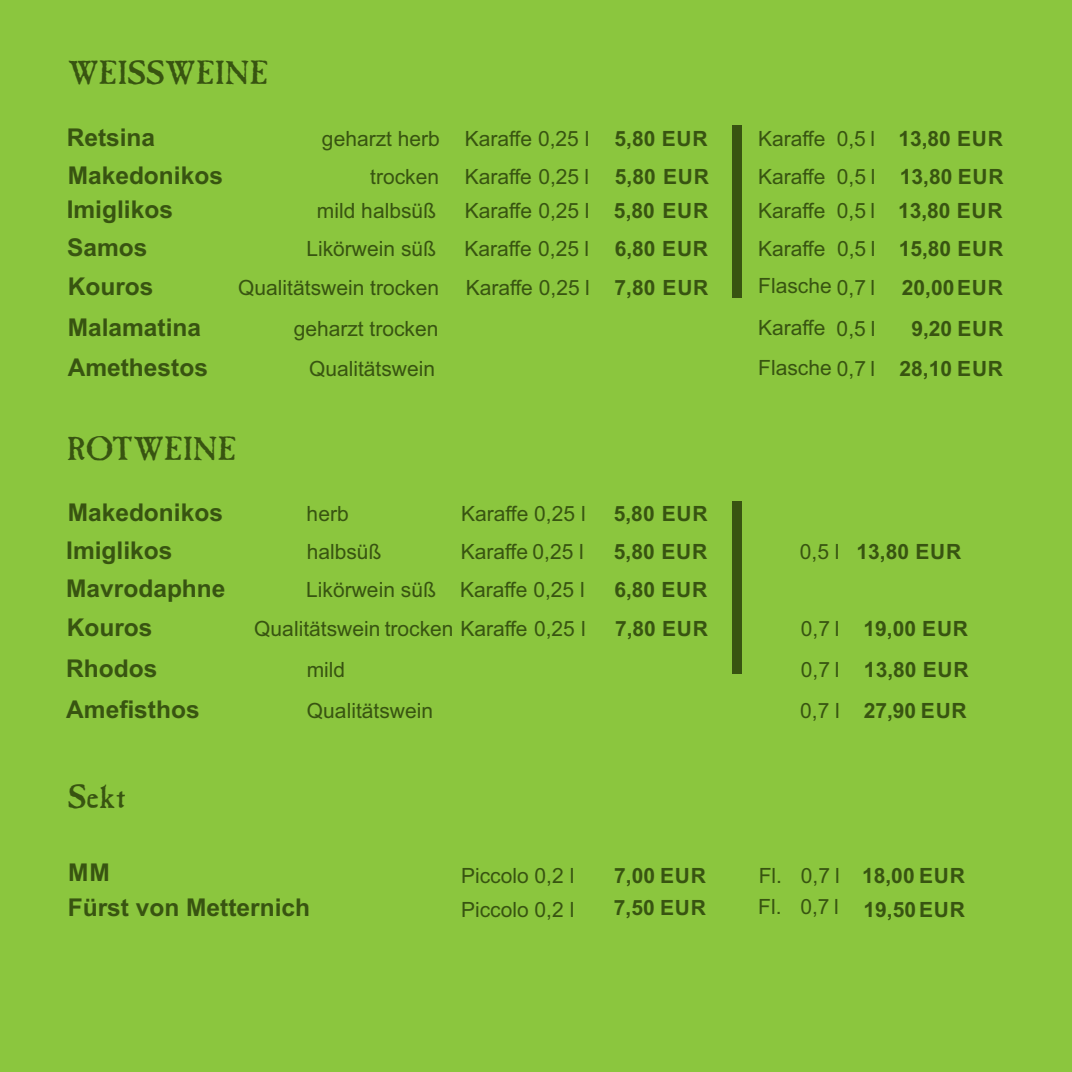
<style>
.page{position:relative;width:1072px;height:1072px;background:#fff}
.page>*{position:absolute;margin:0;border:0;box-sizing:border-box;transform-origin:0 0}
.t1{font:33.77px "Casablanca Antique";color:#385411}
.t2{font:700 24.5px "Arial";color:#385411}
.t3{font:21px/34.1px "Arial";color:#385411}
.t4{font:700 21px "Arial";letter-spacing:.035em;color:#385411}
.s1{font-weight:700}
.s2{font-weight:400}
</style>
<div class="page">
<div style="left:0;top:0;width:1071px;height:1071px;background:#8bc63e"></div>
<div style="left:732px;top:125px;width:10px;height:173px;background:#385411"></div>
<div style="left:732px;top:501px;width:10px;height:172px;background:#385411"></div>
<h1 class="t1" style="left:68px;top:61px;width:202px">WEISSWEINE</h1>
<p class="t2" style="left:67px;top:128px;width:90px">Retsina</p>
<p class="t3" style="left:322px;top:123px;width:387px">geharzt herb Karaffe 0,25 l <span class="s1">5,80 EUR</span></p>
<p class="t3" style="left:758px;top:123px;width:246px">Karaffe 0,5 l <span class="s1">13,80 EUR</span></p>
<p class="t2" style="left:68px;top:166px;width:157px">Makedonikos</p>
<p class="t3" style="left:370px;top:162px;width:340px">trocken Karaffe 0,25 l <span class="s1">5,80 EUR</span></p>
<p class="t4" style="left:836px;top:169px;width:168px"><span class="s2">0,5 l</span> 13,80 EUR</p>
<p class="t2" style="left:67px;top:200px;width:108px">Imiglikos</p>
<p class="t3" style="left:317px;top:195px;width:121px">mild halbsüß</p>
<p class="t3" style="left:465px;top:195px;width:245px">Karaffe 0,25 l <span class="s1">5,80 EUR</span></p>
<p class="t4" style="left:837px;top:203px;width:167px"><span class="s2">0,5 l</span> 13,80 EUR</p>
<p class="t2" style="left:67px;top:238px;width:82px">Samos</p>
<p class="t3" style="left:306px;top:233px;width:131px">Likörwein süß</p>
<p class="t3" style="left:464px;top:233px;width:245px">Karaffe 0,25 l <span class="s1">6,80 EUR</span></p>
<p class="t4" style="left:837px;top:241px;width:168px"><span class="s2">0,5 l</span> 15,80 EUR</p>
<p class="t2" style="left:68px;top:277px;width:87px">Kouros</p>
<p class="t3" style="left:238px;top:272px;width:202px">Qualitätswein trocken</p>
<p class="t3" style="left:465px;top:272px;width:244px">Karaffe 0,25 l <span class="s1">7,80 EUR</span></p>
<p class="t3" style="left:758px;top:271px;width:118px">Flasche 0,7 l</p>
<p class="t4" style="left:901px;top:279px;width:103px">20,00 EUR</p>
<p class="t2" style="left:68px;top:318px;width:135px">Malamatina</p>
<p class="t3" style="left:294px;top:314px;width:146px">geharzt trocken</p>
<p class="t3" style="left:836px;top:314px;width:40px">0,5 l</p>
<p class="t4" style="left:911px;top:321px;width:93px">9,20 EUR</p>
<p class="t2" style="left:68px;top:358px;width:142px">Amethestos</p>
<p class="t3" style="left:309px;top:354px;width:128px">Qualitätswein</p>
<p class="t3" style="left:758px;top:353px;width:246px">Flasche 0,7 l <span class="s1">28,10 EUR</span></p>
<p class="t3" style="left:758px;top:161px;width:69px">Karaffe<br>Karaffe</p>
<p class="t3" style="left:758px;top:234px;width:69px">Karaffe</p>
<p class="t3" style="left:758px;top:313px;width:69px">Karaffe</p>
<h1 class="t1" style="left:67px;top:436px;width:171px">ROTWEINE</h1>
<p class="t2" style="left:68px;top:503px;width:157px">Makedonikos</p>
<p class="t3" style="left:307px;top:499px;width:44px">herb</p>
<p class="t3" style="left:461px;top:499px;width:126px">Karaffe 0,25 l</p>
<p class="t4" style="left:614px;top:506px;width:95px">5,80 EUR</p>
<p class="t2" style="left:66px;top:541px;width:108px">Imiglikos</p>
<p class="t3" style="left:307px;top:536px;width:76px">halbsüß</p>
<p class="t3" style="left:461px;top:536px;width:125px">Karaffe 0,25 l</p>
<p class="t4" style="left:614px;top:544px;width:95px">5,80 EUR</p>
<p class="t4" style="left:800px;top:544px;width:163px"><span class="s2">0,5 l</span> 13,80 EUR</p>
<p class="t2" style="left:66px;top:579px;width:161px">Mavrodaphne</p>
<p class="t3" style="left:306px;top:574px;width:280px">Likörwein süß Karaffe 0,25 l</p>
<p class="t4" style="left:614px;top:582px;width:94px">6,80 EUR</p>
<p class="t2" style="left:67px;top:618px;width:87px">Kouros</p>
<p class="t3" style="left:254px;top:613px;width:333px">Qualitätswein trocken Karaffe 0,25 l</p>
<p class="t4" style="left:615px;top:620px;width:94px">7,80 EUR</p>
<p class="t4" style="left:801px;top:620px;width:169px"><span class="s2">0,7 l</span> 19,00 EUR</p>
<p class="t2" style="left:66px;top:659px;width:93px">Rhodos</p>
<p class="t3" style="left:307px;top:655px;width:40px">mild</p>
<p class="t4" style="left:801px;top:662px;width:169px"><span class="s2">0,7 l</span> 13,80 EUR</p>
<p class="t3" style="left:307px;top:695px;width:128px">Qualitätswein</p>
<p class="t4" style="left:800px;top:702px;width:168px"><span class="s2">0,7 l</span> 27,90 EUR</p>
<p class="t2" style="left:66px;top:700px;width:135px">Amefisthos</p>
<h1 class="t1" style="left:68px;top:784px;width:60px">Sekt</h1>
<p class="t2" style="left:68px;top:863px;width:43px">MM</p>
<p class="t3" style="left:461px;top:860px;width:115px">Piccolo 0,2 l</p>
<p class="t4" style="left:614px;top:867px;width:93px">7,00 EUR</p>
<p class="t4" style="left:758px;top:867px;width:208px"><span class="s2">Fl. 0,7 l</span> 18,00 EUR</p>
<p class="t2" style="left:68px;top:898px;width:244px">Fürst von Metternich</p>
<p class="t3" style="left:461px;top:894px;width:115px">Piccolo 0,2 l</p>
<p class="t4" style="left:614px;top:899px;width:94px">7,50 EUR</p>
<p class="t4" style="left:758px;top:901px;width:208px"><span class="s2">Fl. 0,7 l</span> 19,50EUR</p>
</div>
